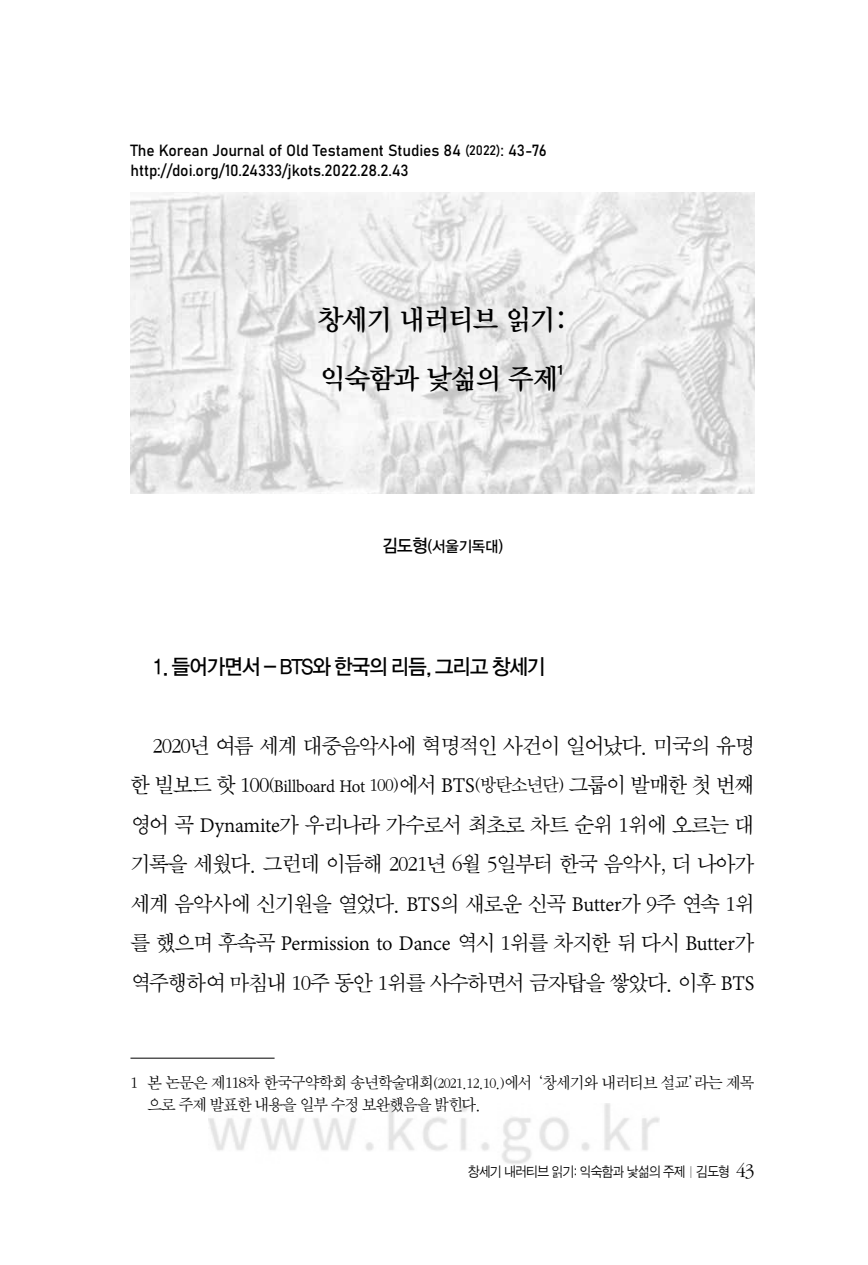
<style>
.page{position:relative;width:868px;height:1265px;background:#fff}
.page>*{position:absolute;margin:0;border:0;box-sizing:border-box;transform-origin:0 0}
.t1{font:28px/59px "YDIY Mj O340";letter-spacing:-.04em;color:#000}
.t2{font:22.6px/39.6px "Sand Sm";letter-spacing:-.045em;color:#000;text-align:justify}
.t3{font:22.6px "Adobe Devanagari";letter-spacing:-.01em;color:#000}
.t4{font:21.4px "YDIYGO330";letter-spacing:-.04em;color:#000;scale:.93 1}
.t5{font:17px/22px "Sand Sm";letter-spacing:-.05em;color:#000;scale:.95 1}
.t6{font:16px/20px "Bahnschrift";letter-spacing:-.005em;color:#000}
.t7{font:15.4px "YDIYGO330";letter-spacing:-.01em;color:#000;scale:.95 1}
.t8{font:14px "Sand Jg";letter-spacing:-.05em;color:#000;scale:.93 1}
.s1{font-size:13.6px}
.s2{font-size:18px}
.s3{font-size:19.2px}
.s4{font-family:"Adobe Devanagari";font-size:19.2px}
.s5{font-family:"Adobe Devanagari"}
.s6{font-family:"Sand Sm"}
.s7{font-size:15.4px}
.s8{font-family:"Sand Tm";font-size:20px}
</style>
<div class="page">
<img style="left:130px;top:193px;width:624px;height:300px">
<hr style="left:130px;top:1057px;width:144px;height:1px;background:#000">
<img style="left:209px;top:1103px;width:450px;height:61px">
<p class="t6" style="left:130px;top:139px;width:418px">The Korean Journal of Old Testament Studies 84 <span class="s1">(2022)</span>: 43-76 http://doi.org/10.24333/jkots.2022.28.2.43</p>
<p class="t1" style="left:318px;top:291px;width:251px">창세기 내러티브 읽기: 익숙함과 낯섦의 주제<sup>1</sup></p>
<p class="t7" style="left:382px;top:537px;width:129px"><span class="s2">김도형</span>(서울기독대)</p>
<p class="t4" style="left:152px;top:654px;width:424px">1. 들어가면서 - BTS와 한국의 리듬, 그리고 창세기</p>
<p class="t2" style="left:130px;top:726px;width:625px;text-indent:22px">2020년 여름 세계 대중음악사에 혁명적인 사건이 일어났다. 미국의 유명 한 빌보드 핫 100<span class="s3">(</span><span class="s4">Billboard Hot</span> <span class="s3">100)</span>에서 <span class="s5">BTS</span><span class="s3">(방탄소년단)</span> 그룹이 발매한 첫 번째 영어 곡 <span class="s5">Dynamite</span>가 우리나라 가수로서 최초로 차트 순위 1위에 오르는 대 기록을 세웠다. 그런데 이듬해 2021년 6월 5일부터 한국 음악사, 더 나아가 세계 음악사에 신기원을 열었다. <span class="s5">BTS</span>의 새로운 신곡 <span class="s5">Butter</span>가 9주 연속 1위</p>
<p class="t3" style="left:130px;top:930px;width:625px"><span class="s6">를 했으며 후속곡</span> Permission to Dance <span class="s6">역시 1위를 차지한 뒤 다시</span> Butter<span class="s6">가</span></p>
<p class="t2" style="left:130px;top:963px;width:625px">역주행하여 마침내 10주 동안 1위를 사수하면서 금자탑을 쌓았다. 이후 <span class="s5">BTS</span></p>
<p class="t5" style="left:147px;top:1072px;width:640px;text-indent:-17px">1 본 논문은 제118차 한국구약학회 송년학술대회<span class="s7">(2021.12.10.)</span>에서 ‘창세기와 내러티브 설교’라는 제목 으로 주제 발표한 내용을 일부 수정 보완했음을 밝힌다.</p>
<p class="t8" style="left:468px;top:1163px;width:309px">창세기 내러티브 읽기: 익숙함과 낯섦의 주제│김도형 <span class="s8">43</span></p>
</div>
